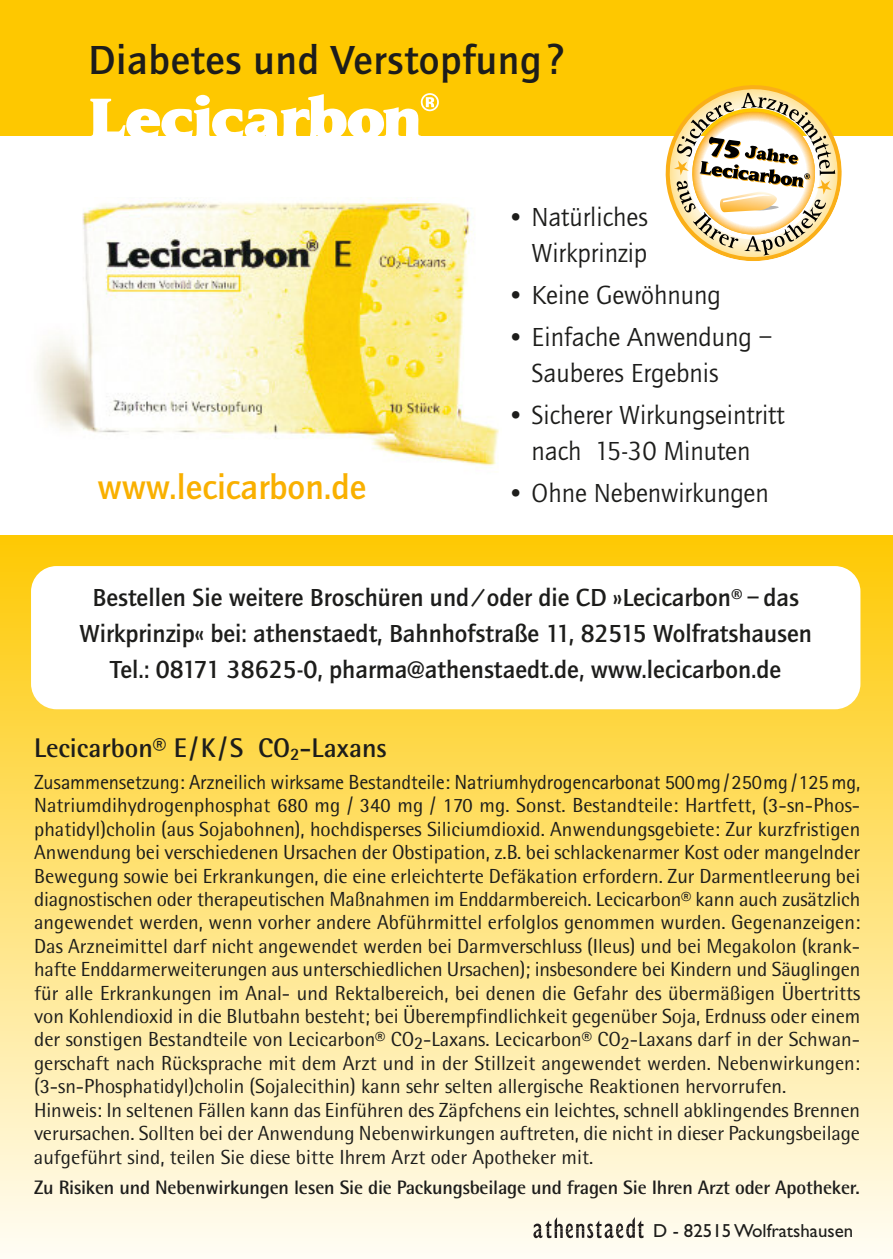
<style>
.page{position:relative;width:893px;height:1259px;background:#fff}
.page>*{position:absolute;margin:0;border:0;box-sizing:border-box;transform-origin:0 0}
.t1{font:500 42px "Quay Sans";letter-spacing:.015em;color:#1d1d1b}
.t2{font:500 36px "Quay Sans";color:#f9b000}
.t3{font:27px/36px "Quay Sans";color:#1d1d1b;text-align:right}
.t4{font:700 27px "Rotis Semi Sans";color:#1d1d1b}
.t5{font:500 25.5px/36px "Quay Sans";color:#1d1d1b;text-align:center}
.t6{font:20.4px/23.4px "Rotis Semi Sans";color:#1d1d1b}
.t7{font:20.4px "AT Rotis Sans Serif";letter-spacing:-.01em;color:#1d1d1b}
.t8{font:700 19.5px "Rotis Semi Sans";letter-spacing:-.01em;color:#1d1d1b}
.t9{font:18.9px "Gill Sans";color:#1d1d1b}
</style>
<div class="page">
<div style="left:0;top:0;width:893px;height:136px;background:#fec800"></div>
<div style="left:0;top:536px;width:893px;height:723px;background:linear-gradient(to bottom,#fec905,#fffdf5)"></div>
<img style="left:36px;top:197px;width:463px;height:271px">
<svg style="left:533px;top:1217px;width:110px;height:21px;background:#bdb9ae"></svg>
<div style="left:31px;top:566px;width:829px;height:143px;background:#fff;border-radius:26px"></div>
<svg style="left:665px;top:85px;width:177px;height:176px"></svg>
<svg style="left:90px;top:93px;width:349px;height:43px"></svg>
<h1 class="t1" style="left:88px;top:35px;width:478px">Diabetes und Verstopfung ?</h1>
<h2 class="t2" style="left:98px;top:465px;width:270px">www.lecicarbon.de</h2>
<h3 class="t3" style="left:507px;top:198px;width:143px">• Natürliches<br>Wirkprinzip</h3>
<h3 class="t3" style="left:507px;top:276px;width:216px">• Keine Gewöhnung</h3>
<h3 class="t3" style="left:532px;top:318px;width:242px;text-align:left;text-indent:-25px">• Einfache Anwendung –<br>Sauberes Ergebnis</h3>
<h3 class="t3" style="left:507px;top:396px;width:279px;text-align:center">• Sicherer Wirkungseintritt nach 15-30 Minuten</h3>
<h3 class="t3" style="left:507px;top:474px;width:264px">• Ohne Nebenwirkungen</h3>
<p class="t5" style="left:80px;top:579px;width:734px">Bestellen Sie weitere Broschüren und/oder die CD »Lecicarbon® – das<br>Wirkprinzip« bei: athenstaedt, Bahnhofstraße 11, 82515 Wolfratshausen<br>Tel.: 08171 38625-0, pharma@athenstaedt.de, www.lecicarbon.de</p>
<h3 class="t4" style="left:34px;top:738px;width:355px">Lecicarbon® E/K/S CO<sub>2</sub>-Laxans</h3>
<p class="t7" style="left:34px;top:775px;width:828px">Zusammensetzung: Arzneilich wirksame Bestandteile: Natriumhydrogencarbonat 500mg/250mg /125mg,</p>
<p class="t6" style="left:34px;top:796px;width:828px">Natriumdihydrogenphosphat 680 mg / 340 mg / 170 mg. Sonst. Bestandteile: Hartfett, (3-sn-Phos&shy;phatidyl)cholin (aus Sojabohnen), hochdisperses Siliciumdioxid. Anwendungsgebiete: Zur kurzfristigen Anwendung bei verschiedenen Ursachen der Obstipation, z.B. bei schlackenarmer Kost oder mangelnder Bewegung sowie bei Erkrankungen, die eine erleichterte Defäkation erfordern. Zur Darmentleerung bei diagnostischen oder therapeutischen Maßnahmen im Enddarmbereich. Lecicarbon® kann auch zusätzlich angewendet werden, wenn vorher andere Abführmittel erfolglos genommen wurden. Gegenanzeigen:<br>Das Arzneimittel darf nicht angewendet werden bei Darmverschluss (Ileus) und bei Megakolon (krank&shy;hafte Enddarmerweiterungen aus unterschiedlichen Ursachen); insbesondere bei Kindern und Säuglingen für alle Erkrankungen im Anal- und Rektalbereich, bei denen die Gefahr des übermäßigen Übertritts von Kohlendioxid in die Blutbahn besteht; bei Überempfindlichkeit gegenüber Soja, Erdnuss oder einem der sonstigen Bestandteile von Lecicarbon® CO<sub>2</sub>-Laxans. Lecicarbon® CO<sub>2</sub>-Laxans darf in der Schwan&shy;gerschaft nach Rücksprache mit dem Arzt und in der Stillzeit angewendet werden. Nebenwirkungen: (3-sn-Phosphatidyl)cholin (Sojalecithin) kann sehr selten allergische Reaktionen hervorrufen.<br>Hinweis: In seltenen Fällen kann das Einführen des Zäpfchens ein leichtes, schnell abklingendes Brennen verursachen. Sollten bei der Anwendung Nebenwirkungen auftreten, die nicht in dieser Packungsbeilage aufgeführt sind, teilen Sie diese bitte Ihrem Arzt oder Apotheker mit.</p>
<p class="t8" style="left:34px;top:1180px;width:827px">Zu Risiken und Nebenwirkungen lesen Sie die Packungsbeilage und fragen Sie Ihren Arzt oder Apotheker.</p>
<p class="t9" style="left:653px;top:1223px;width:201px">D - 82515Wolfratshausen</p>
</div>
